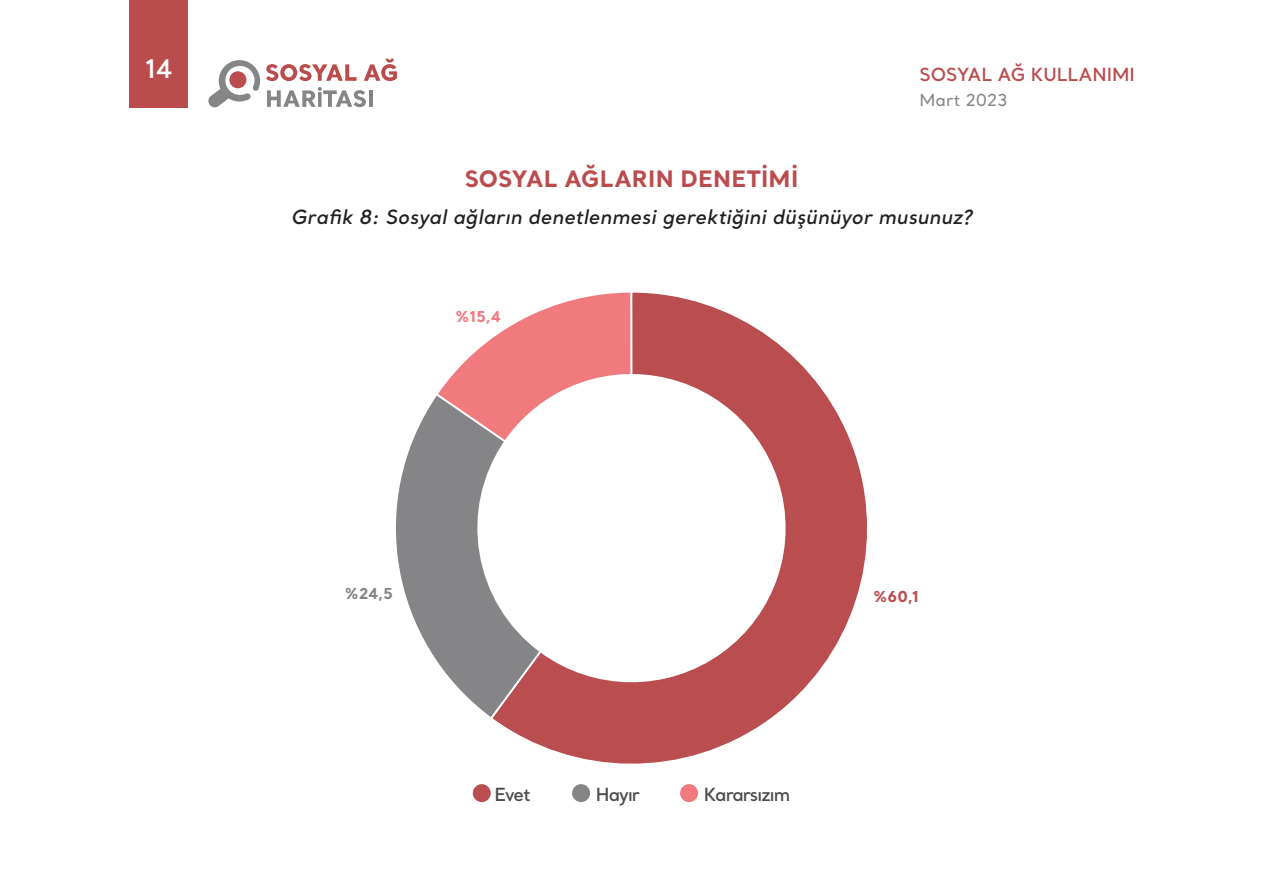
<style>
.page{position:relative;width:1263px;height:893px;background:#fff}
.page>*{position:absolute;margin:0;border:0;box-sizing:border-box;transform-origin:0 0}
.t1{font:600 25.5px "Santral";color:#fff}
.ANA_METIN{font:700 22.5px "Santral";letter-spacing:.01em;color:#ba4c4e}
.ANA_METIN-2{font:italic 600 19.5px "Santral";letter-spacing:.01em;color:#231f20}
.t2{font:600 18px "Santral";letter-spacing:-.05em;color:#4b4c4b}
.t3{font:600 18px "Santral";color:#ba4c4e}
.t4{font:500 16.5px "Santral";color:#848587}
.t5{font:700 15px "Santral";color:#848587}
.t6{font:700 15px "Santral";color:#ba4d4f}
.t7{font:700 15px "Santral";color:#f07a7d}
</style>
<div class="page">
<svg style="left:208px;top:60px;width:52px;height:48px"></svg>
<svg style="left:266px;top:64px;width:91px;height:17px"></svg>
<svg style="left:364px;top:59px;width:33px;height:22px"></svg>
<svg style="left:267px;top:87px;width:99px;height:20px"></svg>
<hr style="left:369px;top:90px;width:3px;height:17px;background:#848587">
<div style="left:130px;top:0;width:58px;height:107px;background:#ba4c4e"></div>
<div style="left:473px;top:784px;width:18px;height:18px;background:#ba4d4f;border-radius:50%"></div>
<div style="left:572px;top:784px;width:18px;height:18px;background:#858587;border-radius:50%"></div>
<div style="left:680px;top:784px;width:18px;height:18px;background:#f07a7d;border-radius:50%"></div>
<svg style="left:496px;top:292px;width:371px;height:472px"></svg>
<svg style="left:396px;top:400px;width:147px;height:321px"></svg>
<svg style="left:434px;top:292px;width:199px;height:152px"></svg>
<h1 class="t1" style="left:145px;top:52px;width:29px">14</h1>
<p class="t3" style="left:919px;top:62px;width:217px">SOSYAL AĞ KULLANIMI</p>
<p class="t4" style="left:919px;top:90px;width:89px">Mart 2023</p>
<p class="ANA_METIN" style="left:465px;top:163px;width:335px">SOSYAL AĞLARIN DENETİMİ</p>
<p class="ANA_METIN-2" style="left:291px;top:204px;width:683px">Grafik 8: Sosyal ağların denetlenmesi gerektiğini düşünüyor musunuz?</p>
<p class="t7" style="left:455px;top:307px;width:47px">%15,4</p>
<p class="t5" style="left:344px;top:583px;width:50px">%24,5</p>
<p class="t6" style="left:873px;top:586px;width:47px">%60,1</p>
<p class="t2" style="left:495px;top:783px;width:38px">Evet</p>
<p class="t2" style="left:596px;top:783px;width:46px">Hayır</p>
<p class="t2" style="left:704px;top:783px;width:88px">Kararsızım</p>
</div>
